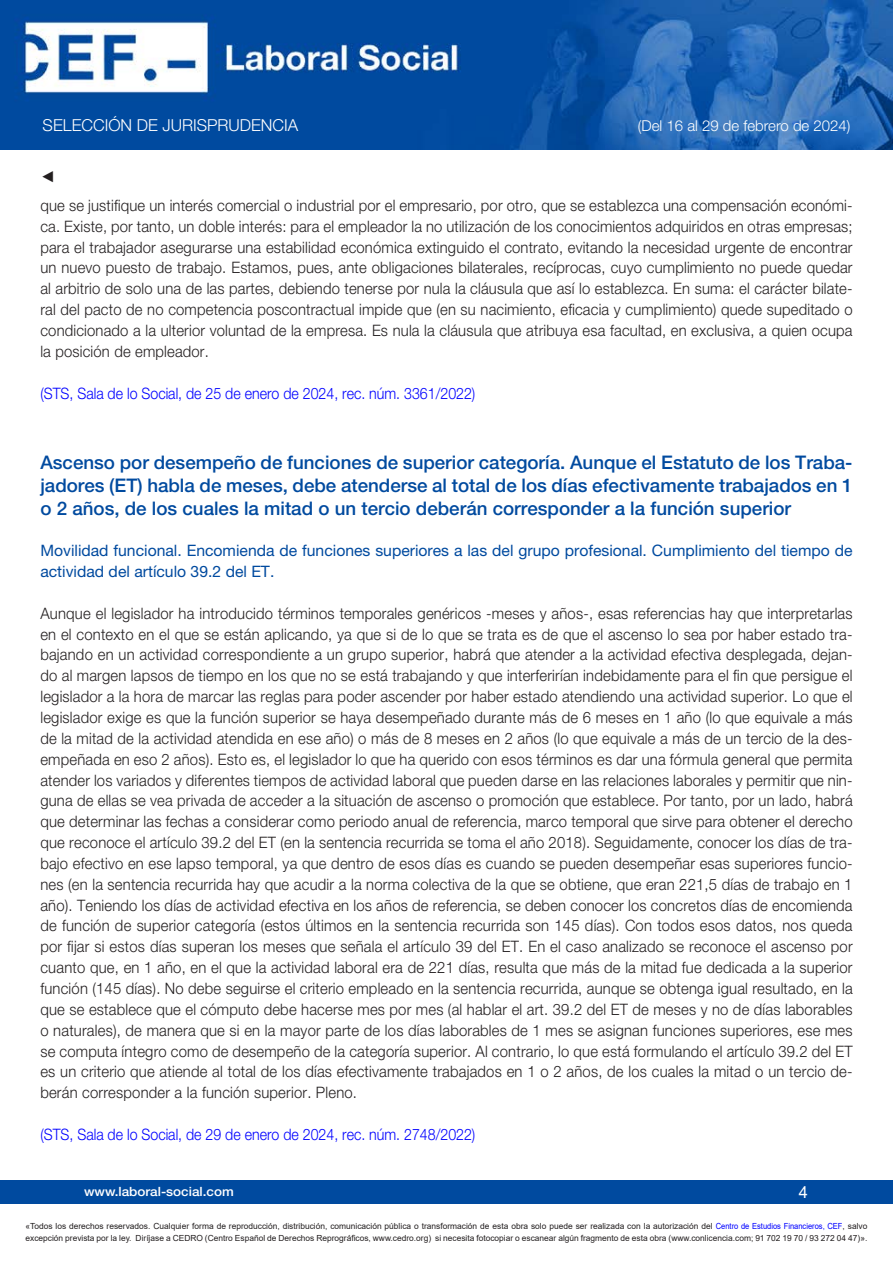
<style>
.page{position:relative;width:893px;height:1263px;background:#fff}
.page>*{position:absolute;margin:0;border:0;box-sizing:border-box;transform-origin:0 0}
.Cabecera_nuevo{font:500 18.75px/23.1px "Helvetica Neue LT Std";color:#004a9f;text-align:justify}
.t1{font:300 16.5px "Helvetica Neue LT Std";color:#fff}
.t2{font:16.5px "Arial";color:#fff}
.Contenido_nuevo{font:300 15.75px/20.9px "Helvetica Neue LT Std";letter-spacing:.015em;color:#231f20;text-align:justify;scale:.94 1}
.Subcabecera{font:15.75px/20.1px "Helvetica Neue LT Std";color:#004a9f}
.Contenido_nuevo-2{font:300 15.75px "Helvetica Neue LT Std";color:#00f;scale:.9 1}
.Contenido_nuevo-3{font:15.75px "Arial";color:#231f20;scale:.94 1}
.t3{font:300 15px "Helvetica Neue LT Std";color:#fff}
.t4{font:500 12.75px "Helvetica Neue LT Std";color:#fff;scale:1.06 1}
.t5{font:8.4px/12px "Arial";color:#231f20}
.s1{color:#00f}
</style>
<div class="page">
<div style="left:0;top:1180px;width:893px;height:23px;background:#004a9f"></div>
<img style="left:0;top:0;width:893px;height:149px">
<p class="t1" style="left:43px;top:115px;width:257px">SELECCIÓN DE JURISPRUDENCIA</p>
<p class="t3" style="left:638px;top:117px;width:214px">(Del 16 al 29 de febrero de 2024)</p>
<p class="Contenido_nuevo-3" style="left:40px;top:165px;width:17px">◄</p>
<p class="Contenido_nuevo" style="left:40px;top:195px;width:866px">que se justifique un interés comercial o industrial por el empresario, por otro, que se establezca una compensación económi&shy;ca. Existe, por tanto, un doble interés: para el empleador la no utilización de los conocimientos adquiridos en otras empresas; para el trabajador asegurarse una estabilidad económica extinguido el contrato, evitando la necesidad urgente de encontrar un nuevo puesto de trabajo. Estamos, pues, ante obligaciones bilaterales, recíprocas, cuyo cumplimiento no puede quedar al arbitrio de solo una de las partes, debiendo tenerse por nula la cláusula que así lo establezca. En suma: el carácter bilate&shy;ral del pacto de no competencia poscontractual impide que (en su nacimiento, eficacia y cumplimiento) quede supeditado o condicionado a la ulterior voluntad de la empresa. Es nula la cláusula que atribuya esa facultad, en exclusiva, a quien ocupa la posición de empleador.</p>
<p class="Contenido_nuevo-2" style="left:40px;top:384px;width:485px">(STS, Sala de lo Social, de 25 de enero de 2024, rec. núm. 3361/2022)</p>
<p class="Cabecera_nuevo" style="left:40px;top:450px;width:814px">Ascenso por desempeño de funciones de superior categoría. Aunque el Estatuto de los Traba&shy;jadores (ET) habla de meses, debe atenderse al total de los días efectivamente trabajados en 1 o 2 años, de los cuales la mitad o un tercio deberán corresponder a la función superior</p>
<p class="Subcabecera" style="left:40px;top:541px;width:814px">Movilidad funcional. Encomienda de funciones superiores a las del grupo profesional. Cumplimiento del tiempo de actividad del artículo 39.2 del ET.</p>
<p class="Contenido_nuevo" style="left:40px;top:602px;width:866px">Aunque el legislador ha introducido términos temporales genéricos -meses y años-, esas referencias hay que interpretarlas en el contexto en el que se están aplicando, ya que si de lo que se trata es de que el ascenso lo sea por haber estado tra&shy;bajando en un actividad correspondiente a un grupo superior, habrá que atender a la actividad efectiva desplegada, dejan&shy;do al margen lapsos de tiempo en los que no se está trabajando y que interferirían indebidamente para el fin que persigue el legislador a la hora de marcar las reglas para poder ascender por haber estado atendiendo una actividad superior. Lo que el legislador exige es que la función superior se haya desempeñado durante más de 6 meses en 1 año (lo que equivale a más de la mitad de la actividad atendida en ese año) o más de 8 meses en 2 años (lo que equivale a más de un tercio de la des&shy;empeñada en eso 2 años). Esto es, el legislador lo que ha querido con esos términos es dar una fórmula general que permita atender los variados y diferentes tiempos de actividad laboral que pueden darse en las relaciones laborales y permitir que nin&shy;guna de ellas se vea privada de acceder a la situación de ascenso o promoción que establece. Por tanto, por un lado, habrá que determinar las fechas a considerar como periodo anual de referencia, marco temporal que sirve para obtener el derecho que reconoce el artículo 39.2 del ET (en la sentencia recurrida se toma el año 2018). Seguidamente, conocer los días de tra&shy;bajo efectivo en ese lapso temporal, ya que dentro de esos días es cuando se pueden desempeñar esas superiores funcio&shy;nes (en la sentencia recurrida hay que acudir a la norma colectiva de la que se obtiene, que eran 221,5 días de trabajo en 1 año). Teniendo los días de actividad efectiva en los años de referencia, se deben conocer los concretos días de encomienda de función de superior categoría (estos últimos en la sentencia recurrida son 145 días). Con todos esos datos, nos queda por fijar si estos días superan los meses que señala el artículo 39 del ET. En el caso analizado se reconoce el ascenso por cuanto que, en 1 año, en el que la actividad laboral era de 221 días, resulta que más de la mitad fue dedicada a la superior función (145 días). No debe seguirse el criterio empleado en la sentencia recurrida, aunque se obtenga igual resultado, en la que se establece que el cómputo debe hacerse mes por mes (al hablar el art. 39.2 del ET de meses y no de días laborables o naturales), de manera que si en la mayor parte de los días laborables de 1 mes se asignan funciones superiores, ese mes se computa íntegro como de desempeño de la categoría superior. Al contrario, lo que está formulando el artículo 39.2 del ET es un criterio que atiende al total de los días efectivamente trabajados en 1 o 2 años, de los cuales la mitad o un tercio de&shy;berán corresponder a la función superior. Pleno.</p>
<p class="Contenido_nuevo-2" style="left:40px;top:1125px;width:485px">(STS, Sala de lo Social, de 29 de enero de 2024, rec. núm. 2748/2022)</p>
<p class="t4" style="left:84px;top:1184px;width:143px">www.laboral-social.com</p>
<p class="t2" style="left:799px;top:1180px;width:11px">4</p>
<p class="t5" style="left:26px;top:1220px;width:843px">«Todos los derechos reservados. Cualquier forma de reproducción, distribución, comunicación pública o transformación de esta obra solo puede ser realizada con la autorización del <span class="s1">Centro de Estudios Financieros, CEF</span>, salvo excepción prevista por la ley. Diríjase a CEDRO (Centro Español de Derechos Reprográficos, www.cedro.org) si necesita fotocopiar o escanear algún fragmento de esta obra (www.conlicencia.com; 91 702 19 70 / 93 272 04 47)».</p>
</div>
